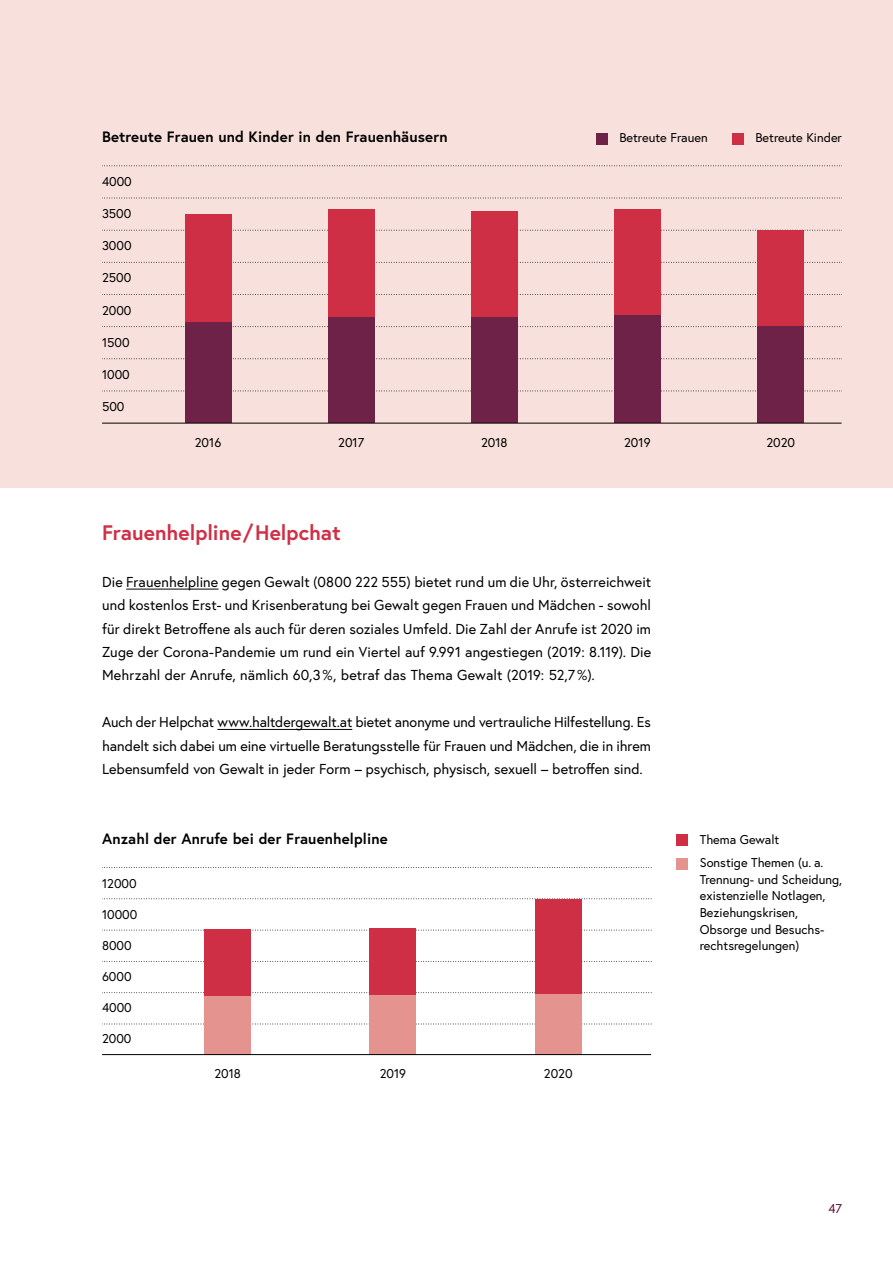
<style>
.page{position:relative;width:893px;height:1263px;background:#fff}
.page>*{position:absolute;margin:0;border:0;box-sizing:border-box;transform-origin:0 0}
.h2_ohne_Nummerierung{font:700 21px "Europa Austria";color:#cf2f45}
.t1{font:700 15px "Europa Austria";letter-spacing:.01em;color:#000}
.p_Abstand_danach{font:14.4px/23.4px "Europa Austria";letter-spacing:.01em;color:#000;text-align:justify}
.p_Abstand_11_mm{font:14.4px/23.4px "Europa Austria";letter-spacing:-.005em;color:#000;text-align:justify}
.t2{font:12.75px/16.5px "Europa Austria";color:#000}
.t3{font:12.75px "Europa Austria";color:#620c3b}
</style>
<div class="page">
<hr style="left:126px;top:589px;width:93px;height:1px;background:#000">
<hr style="left:217px;top:729px;width:135px;height:1px;background:#000">
<div style="left:0;top:0;width:893px;height:487px;background:#f8e0dc"></div>
<svg style="left:102px;top:391px;width:740px;height:1px"></svg>
<svg style="left:102px;top:358px;width:740px;height:1px"></svg>
<svg style="left:102px;top:326px;width:740px;height:1px"></svg>
<svg style="left:102px;top:294px;width:740px;height:1px"></svg>
<svg style="left:102px;top:262px;width:740px;height:1px"></svg>
<svg style="left:102px;top:230px;width:740px;height:1px"></svg>
<svg style="left:102px;top:198px;width:740px;height:1px"></svg>
<svg style="left:102px;top:165px;width:740px;height:1px"></svg>
<div style="left:596px;top:133px;width:11px;height:12px;background:#6e2248"></div>
<div style="left:732px;top:133px;width:12px;height:12px;background:#cf2f45"></div>
<div style="left:757px;top:326px;width:47px;height:97px;background:#6e2248"></div>
<div style="left:757px;top:230px;width:47px;height:96px;background:#cf2f45"></div>
<div style="left:614px;top:314px;width:47px;height:109px;background:#6e2248"></div>
<div style="left:614px;top:209px;width:47px;height:105px;background:#cf2f45"></div>
<div style="left:471px;top:317px;width:47px;height:106px;background:#6e2248"></div>
<div style="left:471px;top:211px;width:47px;height:106px;background:#cf2f45"></div>
<div style="left:328px;top:317px;width:47px;height:106px;background:#6e2248"></div>
<div style="left:328px;top:209px;width:47px;height:108px;background:#cf2f45"></div>
<div style="left:185px;top:321px;width:46px;height:102px;background:#6e2248"></div>
<div style="left:185px;top:214px;width:46px;height:107px;background:#cf2f45"></div>
<hr style="left:102px;top:423px;width:739px;height:1px;background:#000">
<div style="left:676px;top:858px;width:12px;height:11px;background:#e5938f"></div>
<div style="left:676px;top:835px;width:12px;height:11px;background:#cf2f45"></div>
<svg style="left:102px;top:867px;width:550px;height:1px"></svg>
<svg style="left:102px;top:898px;width:550px;height:1px"></svg>
<svg style="left:102px;top:930px;width:550px;height:1px"></svg>
<svg style="left:102px;top:961px;width:550px;height:1px"></svg>
<svg style="left:102px;top:992px;width:550px;height:1px"></svg>
<svg style="left:102px;top:1023px;width:550px;height:1px"></svg>
<div style="left:535px;top:993px;width:47px;height:61px;background:#e5938f"></div>
<div style="left:535px;top:899px;width:47px;height:94px;background:#cf2f45"></div>
<div style="left:370px;top:995px;width:46px;height:59px;background:#e5938f"></div>
<div style="left:370px;top:928px;width:46px;height:67px;background:#cf2f45"></div>
<div style="left:204px;top:996px;width:47px;height:58px;background:#e5938f"></div>
<div style="left:204px;top:929px;width:47px;height:67px;background:#cf2f45"></div>
<hr style="left:102px;top:1054px;width:549px;height:1px;background:#000">
<p class="t1" style="left:102px;top:127px;width:347px">Betreute Frauen und Kinder in den Frauenhäusern</p>
<p class="t2" style="left:102px;top:173px;width:31px">4000</p>
<p class="t2" style="left:102px;top:205px;width:31px">3500</p>
<p class="t2" style="left:102px;top:237px;width:31px">3000</p>
<p class="t2" style="left:102px;top:269px;width:31px">2500</p>
<p class="t2" style="left:102px;top:302px;width:31px">2000</p>
<p class="t2" style="left:102px;top:334px;width:29px">1500</p>
<p class="t2" style="left:102px;top:366px;width:29px">1000</p>
<p class="t2" style="left:102px;top:398px;width:24px">500</p>
<p class="t2" style="left:619px;top:129px;width:90px">Betreute Frauen</p>
<p class="t2" style="left:755px;top:129px;width:88px">Betreute Kinder</p>
<p class="t2" style="left:195px;top:434px;width:28px">2016</p>
<p class="t2" style="left:338px;top:434px;width:27px">2017</p>
<p class="t2" style="left:481px;top:434px;width:28px">2018</p>
<p class="t2" style="left:624px;top:434px;width:28px">2019</p>
<p class="t2" style="left:766px;top:434px;width:30px">2020</p>
<h2 class="h2_ohne_Nummerierung" style="left:102px;top:518px;width:240px">Frauenhelpline/ Helpchat</h2>
<p class="p_Abstand_danach" style="left:102px;top:570px;width:551px">Die Frauenhelpline gegen Gewalt (0800 222 555) bietet rund um die Uhr, österreichweit und kostenlos Erst- und Krisenberatung bei Gewalt gegen Frauen und Mädchen - sowohl für direkt Betroffene als auch für deren soziales Umfeld. Die Zahl der Anrufe ist 2020 im Zuge der Corona-Pandemie um rund ein Viertel auf 9.991 angestiegen (2019: 8.119). Die Mehrzahl der Anrufe, nämlich 60,3 %, betraf das Thema Gewalt (2019: 52,7 %).</p>
<p class="p_Abstand_11_mm" style="left:102px;top:710px;width:551px">Auch der Helpchat www.haltdergewalt.at bietet anonyme und vertrauliche Hilfestellung. Es handelt sich dabei um eine virtuelle Beratungsstelle für Frauen und Mädchen, die in ihrem Lebensumfeld von Gewalt in jeder Form – psychisch, physisch, sexuell – betroffen sind.</p>
<p class="t1" style="left:102px;top:829px;width:287px">Anzahl der Anrufe bei der Frauenhelpline</p>
<p class="t2" style="left:102px;top:875px;width:36px">12000</p>
<p class="t2" style="left:102px;top:906px;width:37px">10000</p>
<p class="t2" style="left:102px;top:937px;width:31px">8000</p>
<p class="t2" style="left:102px;top:968px;width:31px">6000</p>
<p class="t2" style="left:102px;top:999px;width:31px">4000</p>
<p class="t2" style="left:102px;top:1030px;width:31px">2000</p>
<p class="t2" style="left:214px;top:1065px;width:28px">2018</p>
<p class="t2" style="left:380px;top:1065px;width:28px">2019</p>
<p class="t2" style="left:544px;top:1065px;width:30px">2020</p>
<p class="t2" style="left:700px;top:831px;width:81px">Thema Gewalt</p>
<p class="t2" style="left:700px;top:854px;width:144px">Sonstige Themen (u. a.<br>Trennung- und Scheidung, existenzielle Notlagen,<br>Beziehungskrisen,<br>Obsorge und Besuchs&shy;rechtsregelungen)</p>
<p class="t3" style="left:829px;top:1200px;width:15px">47</p>
</div>
